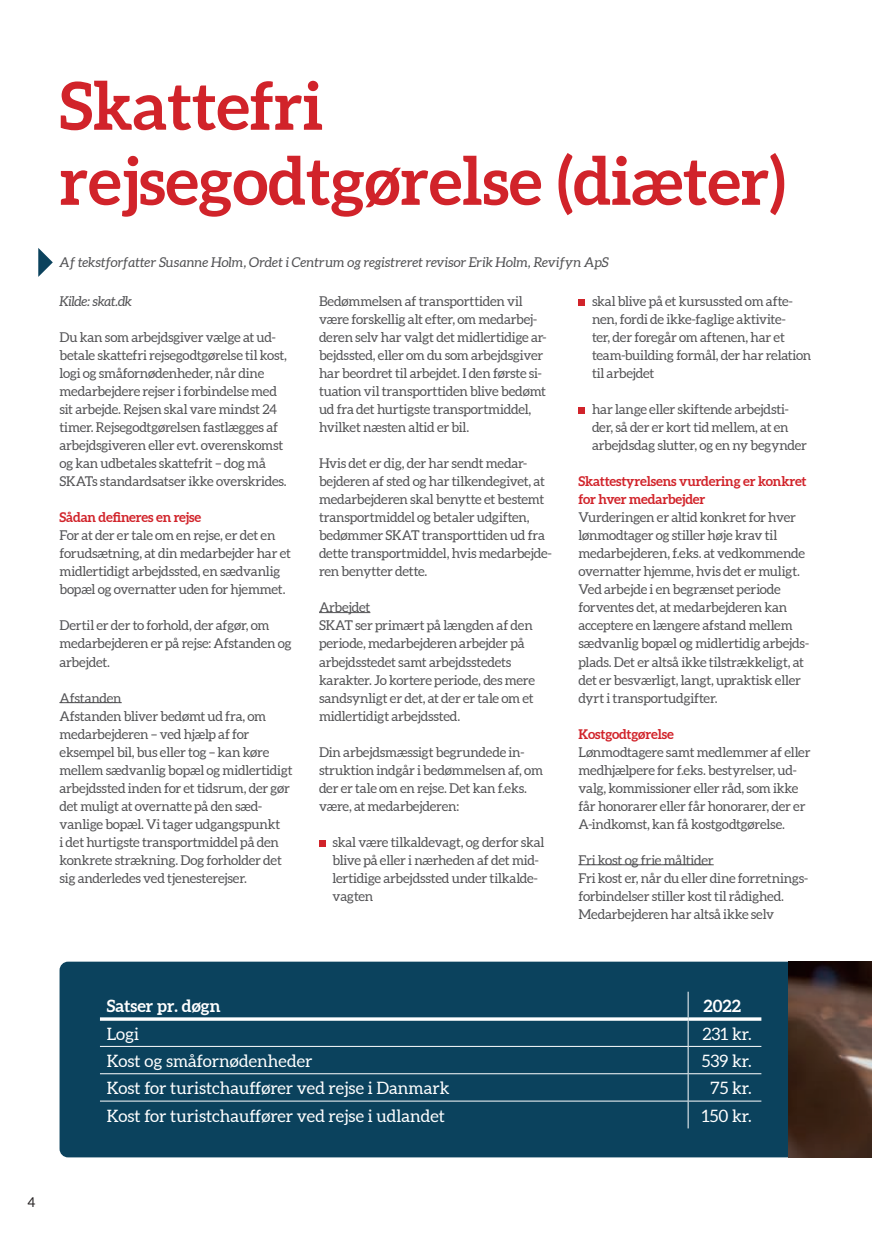
<style>
.page{position:relative;width:872px;height:1234px;background:#fff}
.page>*{position:absolute;margin:0;border:0;box-sizing:border-box;transform-origin:0 0}
.t1{font:700 66px/75px "Aleo";color:#d1232a}
.t2{font:16.95px "Aleo";color:#fff}
.t3{font:700 16.95px "Aleo";color:#fff}
.t4{font:13.5px/18px "Aleo";letter-spacing:-.015em;color:#535355}
.t5{font:700 13.5px/18px "Aleo";letter-spacing:-.01em;color:#d1232a}
.t6{font:italic 13.5px "Aleo";color:#535355}
.t7{font:italic 13.5px "Aleo";letter-spacing:-.025em;color:#535355}
.t8{font:13.5px "Aleo";color:#231f20}
</style>
<div class="page">
<hr style="left:60px;top:702px;width:62px;height:1px;background:#535355">
<hr style="left:319px;top:612px;width:51px;height:1px;background:#535355">
<div style="left:319px;top:839px;width:6px;height:7px;background:#d1232a"></div>
<hr style="left:578px;top:864px;width:135px;height:1px;background:#535355">
<div style="left:578px;top:299px;width:6px;height:7px;background:#d1232a"></div>
<div style="left:578px;top:407px;width:6px;height:7px;background:#d1232a"></div>
<svg style="left:38px;top:248px;width:15px;height:29px"></svg>
<div style="left:60px;top:961px;width:752px;height:196px;background:#0b425d;border-radius:9px"></div>
<hr style="left:100px;top:1045px;width:588px;height:1px;background:#fff">
<hr style="left:688px;top:1045px;width:73px;height:1px;background:#fff">
<hr style="left:100px;top:1073px;width:588px;height:1px;background:#fff">
<hr style="left:688px;top:1073px;width:73px;height:1px;background:#fff">
<hr style="left:100px;top:1100px;width:588px;height:1px;background:#fff">
<hr style="left:688px;top:1100px;width:73px;height:1px;background:#fff">
<svg style="left:687px;top:991px;width:1px;height:137px"></svg>
<hr style="left:100px;top:1017px;width:588px;height:3px;background:#fff">
<hr style="left:688px;top:1017px;width:73px;height:3px;background:#fff">
<img style="left:788px;top:961px;width:84px;height:196px">
<h1 class="t1" style="left:60px;top:72px;width:727px">Skattefri rejsegodtgørelse (diæter)</h1>
<p class="t6" style="left:60px;top:257px;width:551px">Af tekstforfatter Susanne Holm, Ordet i Centrum og registreret revisor Erik Holm, Revifyn ApS</p>
<p class="t7" style="left:60px;top:296px;width:74px">Kilde: skat.dk</p>
<p class="t4" style="left:60px;top:329px;width:229px">Du kan som arbejdsgiver vælge at ud&shy;betale skattefri rejsegodtgørelse til kost, logi og småfornødenheder, når dine medarbejdere rejser i forbindelse med sit arbejde. Rejsen skal vare mindst 24 timer. Rejsegodtgørelsen fastlægges af arbejdsgiveren eller evt. overenskomst og kan udbetales skattefrit – dog må SKATs standardsatser ikke overskrides.</p>
<p class="t5" style="left:60px;top:509px;width:143px">Sådan defineres en rejse</p>
<p class="t4" style="left:60px;top:527px;width:233px">For at der er tale om en rejse, er det en forudsætning, at din medarbejder har et midlertidigt arbejdssted, en sædvanlig bopæl og overnatter uden for hjemmet.</p>
<p class="t4" style="left:60px;top:617px;width:234px">Dertil er der to forhold, der afgør, om medarbejderen er på rejse: Afstanden og arbejdet.</p>
<p class="t4" style="left:60px;top:689px;width:235px">Afstanden<br>Afstanden bliver bedømt ud fra, om medarbejderen – ved hjælp af for eksempel bil, bus eller tog – kan køre mellem sædvanlig bopæl og midlertidigt arbejdssted inden for et tidsrum, der gør det muligt at overnatte på den sæd&shy;vanlige bopæl. Vi tager udgangspunkt<br>i det hurtigste transportmiddel på den konkrete strækning. Dog forholder det sig anderledes ved tjenesterejser.</p>
<p class="t4" style="left:592px;top:293px;width:221px">skal blive på et kursussted om afte&shy;nen, fordi de ikke-faglige aktivite-<br>ter, der foregår om aftenen, har et team-building formål, der har relation til arbejdet</p>
<p class="t4" style="left:592px;top:401px;width:216px">har lange eller skiftende arbejdsti&shy;der, så der er kort tid mellem, at en arbejdsdag slutter, og en ny begynder</p>
<p class="t5" style="left:578px;top:473px;width:229px">Skattestyrelsens vurdering er konkret for hver medarbejder</p>
<p class="t4" style="left:578px;top:509px;width:232px">Vurderingen er altid konkret for hver lønmodtager og stiller høje krav til medarbejderen, f.eks. at vedkommende overnatter hjemme, hvis det er muligt.<br>Ved arbejde i en begrænset periode forventes det, at medarbejderen kan acceptere en længere afstand mellem sædvanlig bopæl og midlertidig arbejds&shy;plads. Det er altså ikke tilstrækkeligt, at det er besværligt, langt, upraktisk eller dyrt i transportudgifter.</p>
<p class="t5" style="left:578px;top:725px;width:97px">Kostgodtgørelse</p>
<p class="t4" style="left:578px;top:743px;width:234px">Lønmodtagere samt medlemmer af eller medhjælpere for f.eks. bestyrelser, ud&shy;valg, kommissioner eller råd, som ikke får honorarer eller får honorarer, der er A-indkomst, kan få kostgodtgørelse.</p>
<p class="t4" style="left:578px;top:851px;width:231px">Fri kost og frie måltider<br>Fri kost er, når du eller dine forretnings&shy;forbindelser stiller kost til rådighed.<br>Medarbejderen har altså ikke selv</p>
<p class="t4" style="left:319px;top:293px;width:229px">Bedømmelsen af transporttiden vil være forskellig alt efter, om medarbej&shy;deren selv har valgt det midlertidige ar&shy;bejdssted, eller om du som arbejdsgiver har beordret til arbejdet. I den første si&shy;tuation vil transporttiden blive bedømt ud fra det hurtigste transportmiddel, hvilket næsten altid er bil.</p>
<p class="t4" style="left:319px;top:455px;width:235px">Hvis det er dig, der har sendt medar&shy;bejderen af sted og har tilkendegivet, at medarbejderen skal benytte et bestemt transportmiddel og betaler udgiften, bedømmer SKAT transporttiden ud fra dette transportmiddel, hvis medarbejde&shy;ren benytter dette.</p>
<p class="t4" style="left:319px;top:599px;width:217px">Arbejdet<br>SKAT ser primært på længden af den periode, medarbejderen arbejder på arbejdsstedet samt arbejdsstedets karakter. Jo kortere periode, des mere sandsynligt er det, at der er tale om et midlertidigt arbejdssted.</p>
<p class="t4" style="left:319px;top:743px;width:225px">Din arbejdsmæssigt begrundede in&shy;struktion indgår i bedømmelsen af, om der er tale om en rejse. Det kan f.eks. være, at medarbejderen:</p>
<p class="t4" style="left:332px;top:833px;width:213px">skal være tilkaldevagt, og derfor skal blive på eller i nærheden af det mid&shy;lertidige arbejdssted under tilkalde&shy;vagten</p>
<p class="t8" style="left:28px;top:1196px;width:9px">4</p>
<p class="t3" style="left:107px;top:998px;width:115px">Satser pr. døgn</p>
<p class="t3" style="left:703px;top:998px;width:39px">2022</p>
<p class="t2" style="left:107px;top:1026px;width:34px">Logi</p>
<p class="t2" style="left:702px;top:1026px;width:51px">231 kr.</p>
<p class="t2" style="left:107px;top:1053px;width:207px">Kost og småfornødenheder</p>
<p class="t2" style="left:702px;top:1053px;width:51px">539 kr.</p>
<p class="t2" style="left:107px;top:1080px;width:344px">Kost for turistchauffører ved rejse i Danmark</p>
<p class="t2" style="left:710px;top:1080px;width:43px">75 kr.</p>
<p class="t2" style="left:107px;top:1108px;width:340px">Kost for turistchauffører ved rejse i udlandet</p>
<p class="t2" style="left:702px;top:1108px;width:51px">150 kr.</p>
</div>
